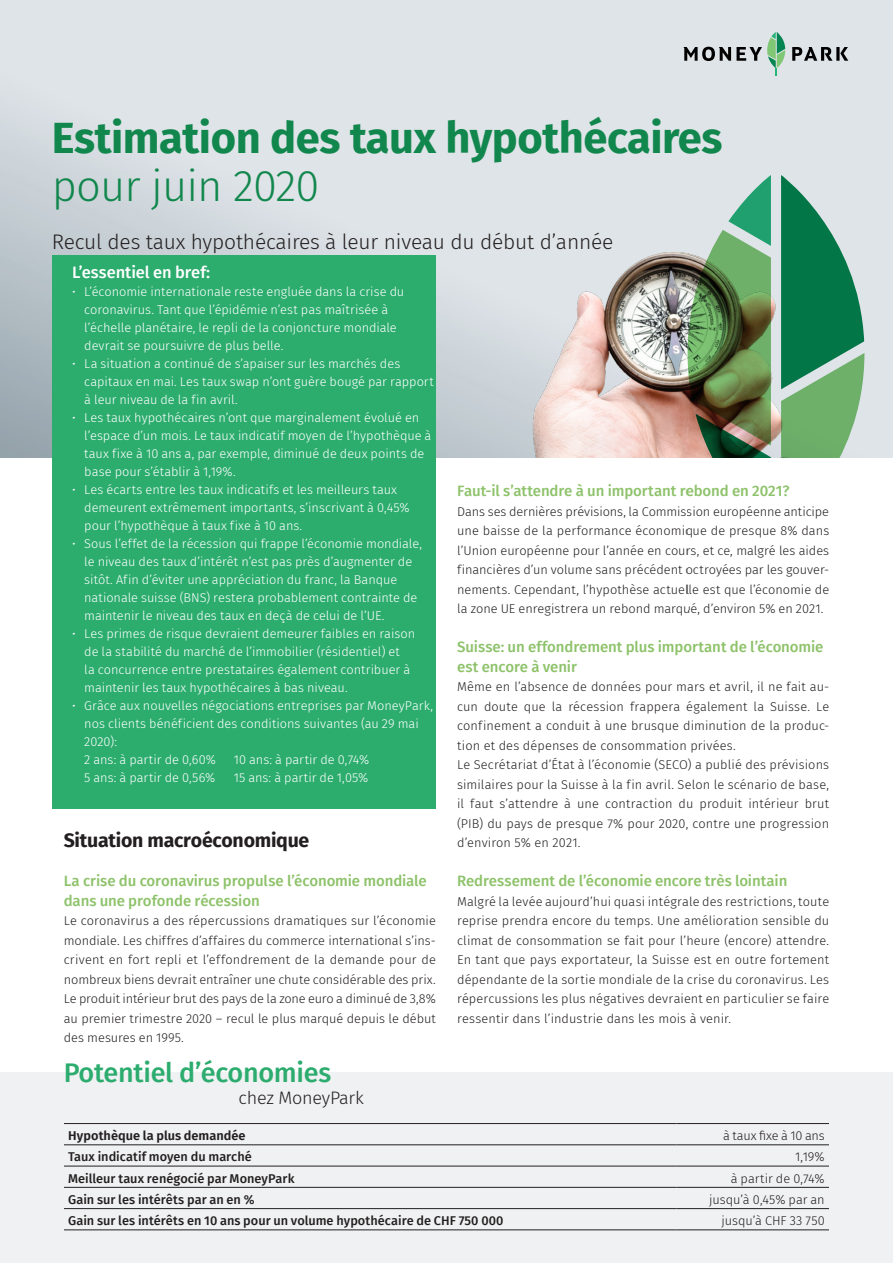
<style>
.page{position:relative;width:893px;height:1263px;background:#fff}
.page>*{position:absolute;margin:0;border:0;box-sizing:border-box;transform-origin:0 0}
.t1{font:700 43.5px "Fira Sans";letter-spacing:-.01em;color:#11874d}
.t2{font:300 43.5px "Fira Sans";letter-spacing:-.02em;color:#11874d}
.t3{font:500 27px "Fira Sans";letter-spacing:-.01em;color:#2cac6e}
.t4{font:300 21px "Fira Sans";letter-spacing:-.01em;color:#231f20}
.t5{font:700 19.5px "Fira Sans";letter-spacing:-.015em;color:#231f20}
.t6{font:300 18px "Fira Sans";letter-spacing:-.01em;color:#231f20}
.t7{font:500 16.5px "Fira Sans";letter-spacing:-.005em;color:#fff}
.t8{font:500 15px/19.5px "Fira Sans";letter-spacing:-.005em;color:#8dc26a}
.t9{font:300 12.75px/19.5px "Fira Sans";letter-spacing:.01em;color:#231f20;text-align:justify}
.t10{font:300 12.75px/18px "Fira Sans";color:#fff}
.t11{font:500 12.75px "Fira Sans";color:#231f20}
.t12{font:600 12.75px "Fira Sans";color:#231f20}
.t13{font:300 12.75px "Fira Sans";letter-spacing:-.02em;color:#231f20}
.t14{font:300 12px "Fira Sans";letter-spacing:-.01em;color:#231f20}
.s1{font-size:12px}
</style>
<div class="page">
<svg style="left:0;top:0;width:893px;height:457px;background:#d9dfe3"></svg>
<div style="left:52px;top:255px;width:384px;height:553px;background:#2cad6e"></div>
<img style="left:449px;top:252px;width:332px;height:205px">
<svg style="left:781px;top:175px;width:83px;height:282px;background:#57a17a"></svg>
<img style="left:687px;top:175px;width:84px;height:282px">
<div style="left:0;top:1072px;width:893px;height:191px;background:#f0f1f2"></div>
<hr style="left:64px;top:1144px;width:612px;height:1px;background:#231f20">
<hr style="left:676px;top:1144px;width:153px;height:1px;background:#231f20">
<hr style="left:64px;top:1166px;width:612px;height:1px;background:#231f20">
<hr style="left:676px;top:1166px;width:153px;height:1px;background:#231f20">
<hr style="left:64px;top:1187px;width:612px;height:1px;background:#231f20">
<hr style="left:676px;top:1187px;width:153px;height:1px;background:#231f20">
<hr style="left:64px;top:1208px;width:612px;height:1px;background:#231f20">
<hr style="left:676px;top:1208px;width:153px;height:1px;background:#231f20">
<hr style="left:64px;top:1229px;width:612px;height:1px;background:#231f20">
<hr style="left:676px;top:1229px;width:153px;height:1px;background:#231f20">
<hr style="left:64px;top:1123px;width:612px;height:1px;background:#231f20">
<hr style="left:676px;top:1123px;width:153px;height:1px;background:#231f20">
<svg style="left:681px;top:32px;width:167px;height:51px;background:#c1caca"></svg>
<h1 class="t1" style="left:52px;top:102px;width:672px">Estimation des taux hypothécaires</h1>
<h1 class="t2" style="left:52px;top:155px;width:269px">pour juin 2020</h1>
<h3 class="t4" style="left:52px;top:227px;width:563px">Recul des taux hypothécaires à leur niveau du début d’année</h3>
<p class="t7" style="left:72px;top:259px;width:139px">L’essentiel en bref:</p>
<p class="t10" style="left:84px;top:282px;width:322px;text-indent:-12px">• L’économie internationale reste engluée dans la crise du coronavirus. Tant que l’épidémie n’est pas maîtrisée à l’échelle planétaire, le repli de la conjoncture mondiale devrait se poursuivre de plus belle.</p>
<p class="t10" style="left:84px;top:354px;width:351px;text-indent:-12px">• La situation a continué de s’apaiser sur les marchés des capitaux en mai. Les taux swap n’ont guère bougé par rapport à leur niveau de la fin avril.</p>
<p class="t10" style="left:84px;top:408px;width:349px;text-indent:-12px">• Les taux hypothécaires n’ont que marginalement évolué en l’espace d’un mois. Le taux indicatif moyen de l’hypothèque à taux fixe à 10 ans a, par exemple, diminué de deux points de base pour s’établir à 1,19%.</p>
<p class="t10" style="left:84px;top:480px;width:327px;text-indent:-12px">• Les écarts entre les taux indicatifs et les meilleurs taux demeurent extrêmement importants, s’inscrivant à 0,45% pour l’hypothèque à taux fixe à 10 ans.</p>
<p class="t10" style="left:84px;top:534px;width:339px;text-indent:-12px">• Sous l’effet de la récession qui frappe l’économie mondiale, le niveau des taux d’intérêt n’est pas près d’augmenter de sitôt. Afin d’éviter une appréciation du franc, la Banque nationale suisse (BNS) restera probablement contrainte de maintenir le niveau des taux en deçà de celui de l’UE.</p>
<p class="t10" style="left:84px;top:624px;width:332px;text-indent:-12px">• Les primes de risque devraient demeurer faibles en raison de la stabilité du marché de l’immobilier (résidentiel) et<br>la concurrence entre prestataires également contribuer à maintenir les taux hypothécaires à bas niveau.</p>
<p class="t10" style="left:84px;top:696px;width:350px;text-indent:-12px">• Grâce aux nouvelles négociations entreprises par MoneyPark, nos clients bénéficient des conditions suivantes (au 29 mai 2020):<br>2 ans: à partir de 0,60%</p>
<p class="t10" style="left:234px;top:750px;width:137px">10 ans: à partir de 0,74%</p>
<p class="t10" style="left:84px;top:768px;width:133px">5 ans: à partir de 0,56%</p>
<p class="t10" style="left:234px;top:768px;width:136px">15 ans: à partir de 1,05%</p>
<h3 class="t5" style="left:64px;top:824px;width:247px">Situation macroéconomique</h3>
<p class="t8" style="left:64px;top:871px;width:364px">La crise du coronavirus propulse l’économie mondiale dans une profonde récession</p>
<p class="t9" style="left:64px;top:911px;width:374px">Le coronavirus a des répercussions dramatiques sur l’économie mondiale. Les chiffres d’affaires du commerce international s’ins&shy;crivent en fort repli et l’effondrement de la demande pour de nombreux biens devrait entraîner une chute considérable des prix.<br>Le produit intérieur brut des pays de la zone euro a diminué de 3,8% au premier trimestre 2020 – recul le plus marqué depuis le début des mesures en 1995.</p>
<h2 class="t3" style="left:64px;top:1051px;width:269px">Potentiel d’économies</h2>
<h3 class="t6" style="left:239px;top:1085px;width:127px">chez MoneyPark</h3>
<p class="t8" style="left:457px;top:481px;width:334px">Faut-il s’attendre à un important rebond en 2021?</p>
<p class="t9" style="left:457px;top:502px;width:374px">Dans ses dernières prévisions, la Commission européenne anticipe une baisse de la performance économique de presque 8% dans l’Union européenne pour l’année en cours, et ce, malgré les aides financières d’un volume sans précédent octroyées par les gouver&shy;nements. Cependant, l’hypothèse actuelle est que l’économie de la zone UE enregistrera un rebond marqué, d’environ 5% en 2021.</p>
<p class="t8" style="left:457px;top:637px;width:368px">Suisse: un effondrement plus important de l’économie est encore à venir</p>
<p class="t9" style="left:457px;top:677px;width:374px;text-align:left">Même en l’absence de données pour mars et avril, il ne fait au&shy;cun doute que la récession frappera également la Suisse. Le confinement a conduit à une brusque diminution de la produc&shy;tion et des dépenses de consommation privées.<br>Le Secrétariat d’État à l’économie (SECO) a publié des prévisions similaires pour la Suisse à la fin avril. Selon le scénario de base, il faut s’attendre à une contraction du produit intérieur brut (PIB) du pays de presque 7% pour 2020, contre une progression d’environ 5% en 2021.</p>
<p class="t8" style="left:457px;top:871px;width:332px">Redressement de l’économie encore très lointain</p>
<p class="t9" style="left:457px;top:892px;width:374px">Malgré la levée aujourd’hui quasi intégrale des restrictions, toute reprise prendra encore du temps. Une amélioration sensible du climat de consommation se fait pour l’heure (encore) attendre.<br>En tant que pays exportateur, la Suisse est en outre fortement dépendante de la sortie mondiale de la crise du coronavirus. Les répercussions les plus négatives devraient en particulier se faire ressentir dans l’industrie dans les mois à venir.</p>
<p class="t12" style="left:68px;top:1125px;width:179px">Hypothèque la plus demandée</p>
<p class="t13" style="left:723px;top:1127px;width:103px">à taux fixe à 10 ans</p>
<p class="t11" style="left:68px;top:1147px;width:185px">Taux indicatif moyen du marché</p>
<p class="t9" style="left:795px;top:1147px;width:31px">1,19%</p>
<p class="t11" style="left:68px;top:1168px;width:228px">Meilleur taux renégocié par MoneyPark</p>
<p class="t9" style="left:731px;top:1168px;width:96px">à partir de 0,74%</p>
<p class="t11" style="left:68px;top:1189px;width:188px">Gain sur les intérêts par an en %</p>
<p class="t9" style="left:709px;top:1190px;width:117px">jusqu’à 0,45% par an</p>
<p class="t11" style="left:68px;top:1210px;width:437px">Gain sur les intérêts en 10 ans pour un volume hypothécaire de CHF 750 000</p>
<p class="t14" style="left:64px;top:1212px;width:259px">Estimation des taux hypothécaires pour juin 2020</p>
<p class="t9" style="left:721px;top:1211px;width:109px">jusqu’à CHF 33 750<span class="s1">1</span></p>
</div>
